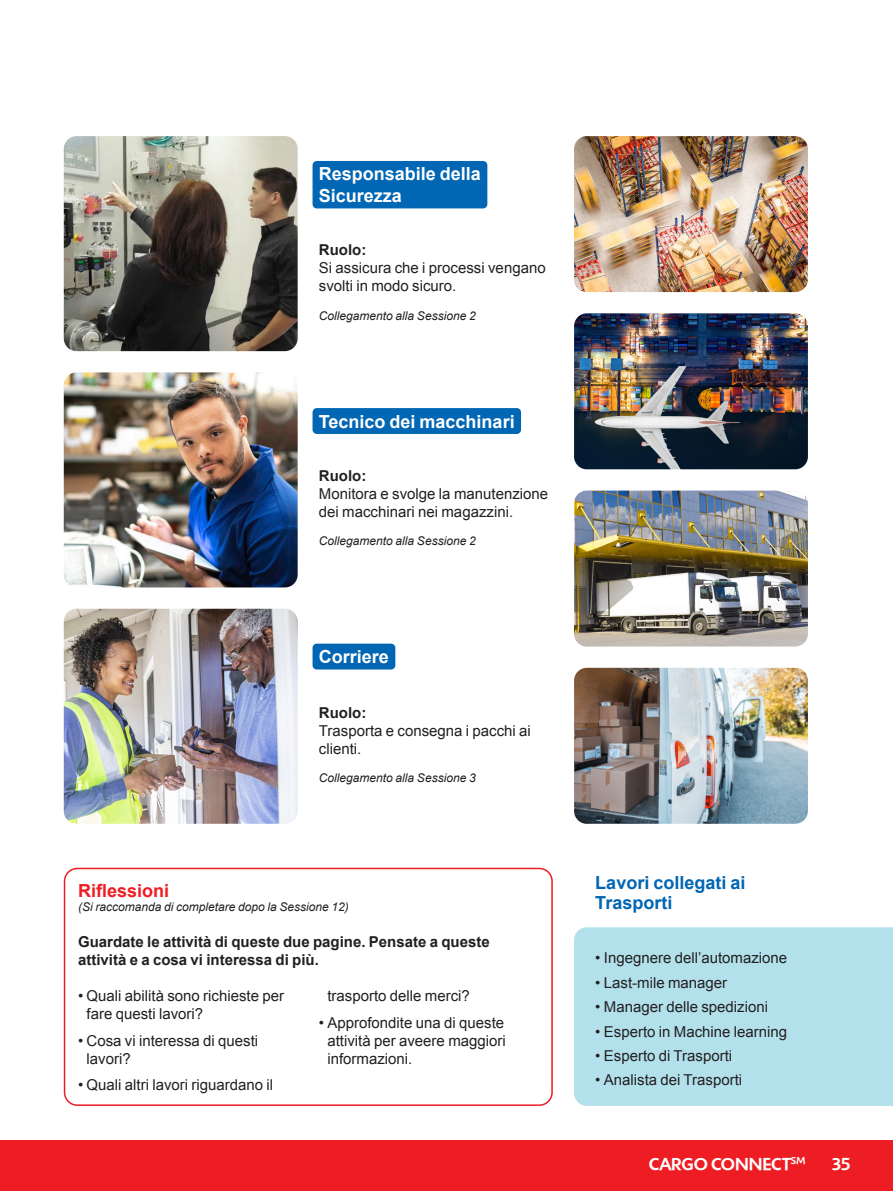
<style>
.page{position:relative;width:893px;height:1191px;background:#fff}
.page>*{position:absolute;margin:0;border:0;box-sizing:border-box;transform-origin:0 0}
.Team_Role_Label{font:700 18px/21.6px "Arial";color:#fff}
.Subheader_Blue{font:700 18px/19.5px "Arial";color:#0166b3}
.t1{font:500 18px "Shinn RR";color:#fff}
.Subheader_Red{font:700 18px "Arial";color:#ee1d23}
.Basic_Body_10{font:15px/18px "Arial";color:#231f20}
.Basic_Body_10__Bold{font:700 15px/18px "Arial";color:#231f20}
.Regular_8_pt_left{font:italic 12px "Arial";color:#231f20}
.Bold_8_pt_left{font:italic 12px "Arial";color:#231f20}
</style>
<div class="page">
<div style="left:0;top:1140px;width:893px;height:51px;background:#ee1d23"></div>
<div style="left:64px;top:867px;width:489px;height:239px;border:2px solid #ee1d23;border-radius:13px"></div>
<div style="left:574px;top:927px;width:319px;height:179px;background:#b2e1ec"></div>
<div style="left:313px;top:161px;width:174px;height:47px;background:#0166b3;border-radius:4px"></div>
<div style="left:313px;top:408px;width:208px;height:26px;background:#0166b3;border-radius:4px"></div>
<div style="left:313px;top:643px;width:82px;height:26px;background:#0166b3;border-radius:4px"></div>
<img style="left:574px;top:136px;width:234px;height:156px">
<img style="left:574px;top:313px;width:234px;height:156px">
<img style="left:574px;top:490px;width:234px;height:156px">
<img style="left:574px;top:668px;width:234px;height:155px">
<img style="left:64px;top:136px;width:234px;height:215px">
<img style="left:64px;top:372px;width:234px;height:215px">
<img style="left:64px;top:609px;width:234px;height:214px">
<p class="Team_Role_Label" style="left:319px;top:164px;width:164px">Responsabile della<br>Sicurezza</p>
<p class="Basic_Body_10__Bold" style="left:319px;top:241px;width:49px">Ruolo:</p>
<p class="Basic_Body_10" style="left:319px;top:259px;width:228px">Si assicura che i processi vengano svolti in modo sicuro.</p>
<p class="Regular_8_pt_left" style="left:319px;top:308px;width:158px">Collegamento alla Sessione 2</p>
<p class="Team_Role_Label" style="left:319px;top:411px;width:197px">Tecnico dei macchinari</p>
<p class="Basic_Body_10__Bold" style="left:319px;top:467px;width:49px">Ruolo:</p>
<p class="Basic_Body_10" style="left:319px;top:484px;width:231px">Monitora e svolge la manutenzione dei macchinari nei magazzini.</p>
<p class="Bold_8_pt_left" style="left:319px;top:533px;width:158px">Collegamento alla Sessione 2</p>
<p class="Team_Role_Label" style="left:319px;top:646px;width:72px">Corriere</p>
<p class="Basic_Body_10__Bold" style="left:319px;top:704px;width:49px">Ruolo:</p>
<p class="Basic_Body_10" style="left:319px;top:721px;width:214px">Trasporta e consegna i pacchi ai clienti.</p>
<p class="Regular_8_pt_left" style="left:319px;top:770px;width:158px">Collegamento alla Sessione 3</p>
<p class="Subheader_Red" style="left:78px;top:878px;width:93px">Riflessioni</p>
<p class="Regular_8_pt_left" style="left:78px;top:899px;width:272px">(Si raccomanda di completare dopo la Sessione 12)</p>
<p class="Basic_Body_10__Bold" style="left:78px;top:933px;width:413px">Guardate le attività di queste due pagine. Pensate a queste attività e a cosa vi interessa di più.</p>
<p class="Basic_Body_10" style="left:87px;top:987px;width:199px;text-indent:-9px">• Quali abilità sono richieste per fare questi lavori?</p>
<p class="Basic_Body_10" style="left:87px;top:1031px;width:173px;text-indent:-9px">• Cosa vi interessa di questi lavori?</p>
<p class="Basic_Body_10" style="left:78px;top:1076px;width:197px">• Quali altri lavori riguardano il</p>
<p class="Basic_Body_10" style="left:327px;top:987px;width:144px">trasporto delle merci?</p>
<p class="Basic_Body_10" style="left:327px;top:1013px;width:180px;text-align:justify;text-indent:-9px">• Approfondite una di queste attività per aveere maggiori informazioni.</p>
<p class="Subheader_Blue" style="left:595px;top:874px;width:152px">Lavori collegati ai<br>Trasporti</p>
<p class="Basic_Body_10" style="left:595px;top:949px;width:193px">• Ingegnere dell’automazione</p>
<p class="Basic_Body_10" style="left:595px;top:973px;width:133px">• Last-mile manager</p>
<p class="Basic_Body_10" style="left:595px;top:998px;width:174px">• Manager delle spedizioni</p>
<p class="Basic_Body_10" style="left:595px;top:1022px;width:193px">• Esperto in Machine learning</p>
<p class="Basic_Body_10" style="left:595px;top:1046px;width:138px">• Esperto di Trasporti</p>
<p class="Basic_Body_10" style="left:595px;top:1071px;width:148px">• Analista dei Trasporti</p>
<p class="t1" style="left:649px;top:1152px;width:158px">CARGO CONNECT<sup>SM</sup></p>
<p class="t1" style="left:832px;top:1152px;width:20px">35</p>
</div>
